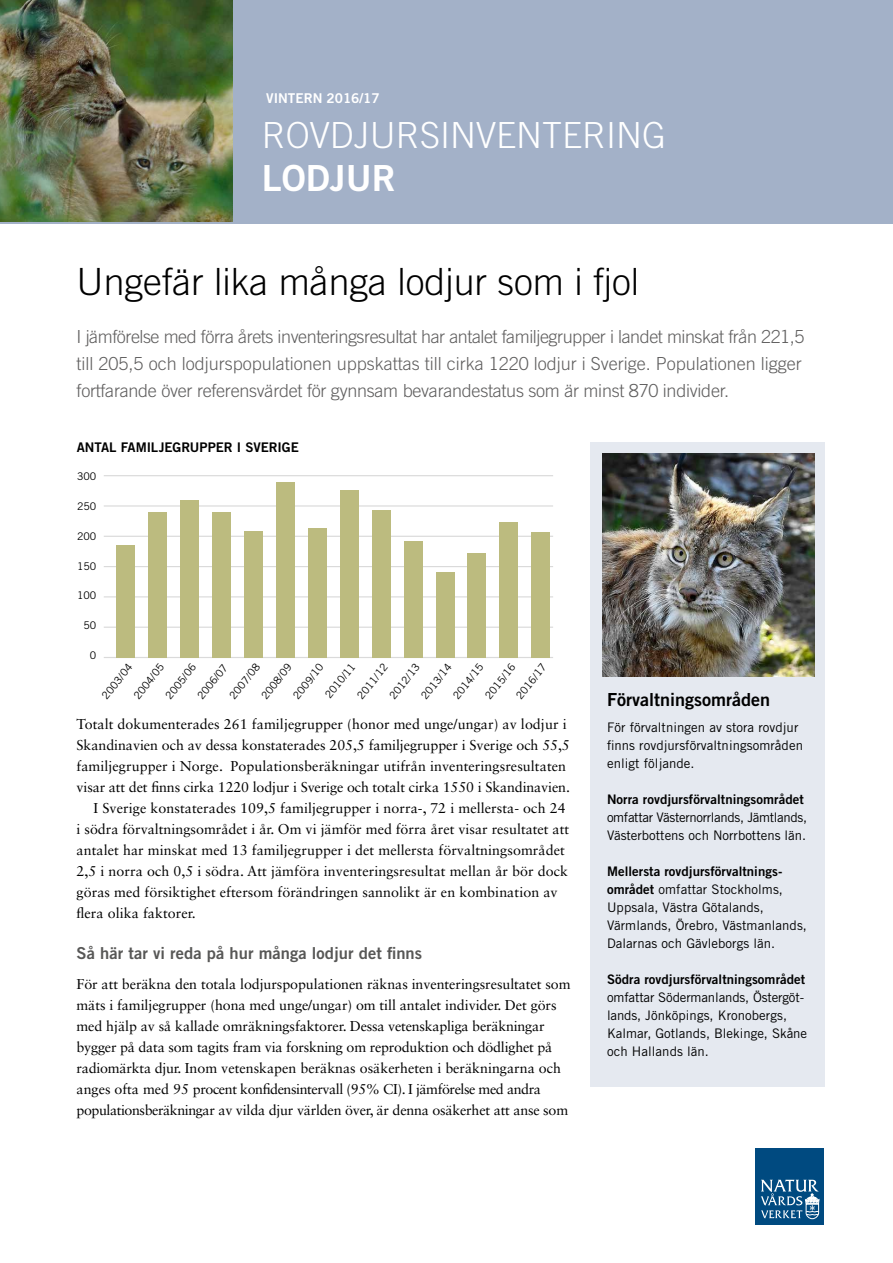
<style>
.page{position:relative;width:893px;height:1263px;background:#fff}
.page>*{position:absolute;margin:0;border:0;box-sizing:border-box;transform-origin:0 0}
.t1{font:300 37.5px "Trade Gothic LT Std";color:#000}
.t2{font:300 36px "Trade Gothic LT Std";color:#fff}
.t3{font:36px "Trade Gothic LT Std Bd 2";color:#fff}
.t4{font:300 18px/27px "Trade Gothic LT Std";letter-spacing:-.015em;color:#5f5e5e}
.t5{font:18px "Trade Gothic LT Std Bd 2";color:#000}
.t6{font:16.5px "Trade Gothic LT Std Bd 2";letter-spacing:.005em;color:#575756}
.t7{font:14.25px/21px "Sabon LT Std";color:#000}
.t8{font:13.5px "Trade Gothic LT Std Bd 2";color:#fff}
.t9{font:13.35px "Trade Gothic LT Std Bd 2";letter-spacing:-.005em;color:#000}
.t10{font:13.2px/18px "Trade Gothic LT Std";letter-spacing:.005em;color:#000}
.t11{font:13.2px "Trade Gothic LT Std Bd 2";letter-spacing:.005em;color:#000}
.t12{font:13.2px/18px "Trade Gothic LT Std";letter-spacing:-.025em;color:#000}
.t13{font:10.5px "Trade Gothic LT Std";color:#000}
.s1{font-family:"Trade Gothic LT Std Bd 2"}
</style>
<div class="page">
<div style="left:0;top:0;width:893px;height:223px;background:#a3b1c8"></div>
<img style="left:0;top:0;width:232px;height:222px">
<div style="left:756px;top:1148px;width:68px;height:77px;background:#004a80"></div>
<svg style="left:761px;top:1179px;width:59px;height:40px"></svg>
<hr style="left:104px;top:475px;width:449px;height:1px;background:#dadada">
<hr style="left:104px;top:505px;width:449px;height:2px;background:#dadada">
<hr style="left:104px;top:536px;width:449px;height:1px;background:#dadada">
<hr style="left:104px;top:566px;width:449px;height:1px;background:#dadada">
<hr style="left:104px;top:596px;width:449px;height:1px;background:#dadada">
<hr style="left:104px;top:627px;width:449px;height:1px;background:#dadada">
<hr style="left:104px;top:657px;width:449px;height:1px;background:#dadada">
<div style="left:116px;top:604px;width:19px;height:53px;background:#bcbb7f"></div>
<div style="left:116px;top:546px;width:19px;height:64px;background:#bcbb7f"></div>
<div style="left:148px;top:588px;width:19px;height:69px;background:#bcbb7f"></div>
<div style="left:148px;top:512px;width:19px;height:80px;background:#bcbb7f"></div>
<div style="left:180px;top:592px;width:19px;height:65px;background:#bcbb7f"></div>
<div style="left:180px;top:500px;width:19px;height:97px;background:#bcbb7f"></div>
<div style="left:212px;top:598px;width:19px;height:59px;background:#bcbb7f"></div>
<div style="left:212px;top:512px;width:19px;height:92px;background:#bcbb7f"></div>
<div style="left:244px;top:575px;width:18px;height:82px;background:#bcbb7f"></div>
<div style="left:244px;top:531px;width:18px;height:51px;background:#bcbb7f"></div>
<div style="left:276px;top:567px;width:18px;height:90px;background:#bcbb7f"></div>
<div style="left:276px;top:482px;width:18px;height:91px;background:#bcbb7f"></div>
<div style="left:308px;top:591px;width:18px;height:66px;background:#bcbb7f"></div>
<div style="left:308px;top:528px;width:18px;height:63px;background:#bcbb7f"></div>
<div style="left:340px;top:573px;width:18px;height:84px;background:#bcbb7f"></div>
<div style="left:340px;top:490px;width:18px;height:88px;background:#bcbb7f"></div>
<div style="left:372px;top:575px;width:18px;height:82px;background:#bcbb7f"></div>
<div style="left:372px;top:511px;width:18px;height:69px;background:#bcbb7f"></div>
<div style="left:404px;top:608px;width:18px;height:49px;background:#bcbb7f"></div>
<div style="left:404px;top:542px;width:18px;height:74px;background:#bcbb7f"></div>
<div style="left:500px;top:575px;width:18px;height:82px;background:#bcbb7f"></div>
<div style="left:500px;top:522px;width:18px;height:58px;background:#bcbb7f"></div>
<div style="left:436px;top:608px;width:18px;height:49px;background:#bcbb7f"></div>
<div style="left:436px;top:573px;width:18px;height:43px;background:#bcbb7f"></div>
<div style="left:468px;top:608px;width:18px;height:49px;background:#bcbb7f"></div>
<div style="left:468px;top:553px;width:18px;height:63px;background:#bcbb7f"></div>
<div style="left:532px;top:575px;width:18px;height:82px;background:#bcbb7f"></div>
<div style="left:532px;top:533px;width:18px;height:47px;background:#bcbb7f"></div>
<div style="left:590px;top:442px;width:235px;height:644px;background:#e5e9f0"></div>
<img style="left:603px;top:453px;width:211px;height:223px">
<p class="t8" style="left:266px;top:90px;width:115px">VINTERN 2016/17</p>
<h2 class="t2" style="left:262px;top:114px;width:406px">ROVDJURSINVENTERING</h2>
<h2 class="t3" style="left:262px;top:156px;width:136px">LODJUR</h2>
<h1 class="t1" style="left:77px;top:260px;width:564px">Ungefär lika många lodjur som i fjol</h1>
<p class="t4" style="left:77px;top:323px;width:729px">I jämförelse med förra årets inventeringsresultat har antalet familjegrupper i landet minskat från 221,5 till 205,5 och lodjurspopulationen uppskattas till cirka 1220 lodjur i Sverige. Populationen ligger fortfarande över referensvärdet för gynnsam bevarandestatus som är minst 870 individer.</p>
<p class="t9" style="left:77px;top:439px;width:224px">ANTAL FAMILJEGRUPPER I SVERIGE</p>
<p class="t13" style="left:77px;top:469px;width:21px">300</p>
<p class="t13" style="left:77px;top:499px;width:21px">250</p>
<p class="t13" style="left:77px;top:529px;width:21px">200</p>
<p class="t13" style="left:77px;top:559px;width:21px">150</p>
<p class="t13" style="left:77px;top:589px;width:21px">100</p>
<p class="t13" style="left:83px;top:619px;width:14px">50</p>
<p class="t13" style="left:90px;top:649px;width:8px">0</p>
<p class="t13" style="left:99px;top:693px;width:43px;rotate:-51deg">2003/04</p>
<p class="t13" style="left:131px;top:693px;width:43px;rotate:-51deg">2004/05</p>
<p class="t13" style="left:163px;top:693px;width:43px;rotate:-51deg">2005/06</p>
<p class="t13" style="left:195px;top:694px;width:43px;rotate:-51deg">2006/07</p>
<p class="t13" style="left:227px;top:693px;width:43px;rotate:-51deg">2007/08</p>
<p class="t13" style="left:258px;top:693px;width:43px;rotate:-51deg">2008/09</p>
<p class="t13" style="left:290px;top:693px;width:43px;rotate:-51deg">2009/10</p>
<p class="t13" style="left:322px;top:692px;width:43px;rotate:-51deg">2010/11</p>
<p class="t13" style="left:354px;top:693px;width:43px;rotate:-51deg">2011/12</p>
<p class="t13" style="left:386px;top:693px;width:43px;rotate:-51deg">2012/13</p>
<p class="t13" style="left:418px;top:693px;width:43px;rotate:-51deg">2013/14</p>
<p class="t13" style="left:450px;top:693px;width:43px;rotate:-51deg">2014/15</p>
<p class="t13" style="left:482px;top:693px;width:43px;rotate:-51deg">2015/16</p>
<p class="t13" style="left:513px;top:693px;width:43px;rotate:-51deg">2016/17</p>
<p class="t7" style="left:77px;top:714px;width:492px">Totalt dokumenterades 261 familjegrupper (honor med unge/ungar) av lodjur i</p>
<p class="t7" style="left:77px;top:735px;width:495px">Skandinavien och av dessa konstaterades 205,5 familjegrupper i Sverige och 55,5</p>
<p class="t7" style="left:77px;top:756px;width:491px">familjegrupper i Norge. Populationsberäkningar utifrån inventeringsresultaten</p>
<p class="t7" style="left:77px;top:777px;width:495px">visar att det finns cirka 1220 lodjur i Sverige och totalt cirka 1550 i Skandinavien.</p>
<p class="t7" style="left:94px;top:798px;width:474px">I Sverige konstaterades 109,5 familjegrupper i norra-, 72 i mellersta- och 24</p>
<p class="t7" style="left:77px;top:819px;width:494px">i södra förvaltningsområdet i år. Om vi jämför med förra året visar resultatet att</p>
<p class="t7" style="left:77px;top:840px;width:490px">antalet har minskat med 13 familjegrupper i det mellersta förvaltningsområdet</p>
<p class="t7" style="left:77px;top:861px;width:493px">2,5 i norra och 0,5 i södra. Att jämföra inventeringsresultat mellan år bör dock</p>
<p class="t7" style="left:77px;top:882px;width:483px">göras med försiktighet eftersom förändringen sannolikt är en kombination av</p>
<p class="t7" style="left:77px;top:903px;width:121px">flera olika faktorer.</p>
<p class="t6" style="left:77px;top:943px;width:347px">Så här tar vi reda på hur många lodjur det finns</p>
<p class="t7" style="left:77px;top:973px;width:496px">För att beräkna den totala lodjurspopulationen räknas inventeringsresultatet som mäts i familjegrupper (hona med unge/ungar) om till antalet individer. Det görs med hjälp av så kallade omräkningsfaktorer. Dessa vetenskapliga beräkningar bygger på data som tagits fram via forskning om reproduktion och dödlighet på radiomärkta djur. Inom vetenskapen beräknas osäkerheten i beräkningarna och anges ofta med 95 procent konfidensintervall (95% CI). I jämförelse med andra populationsberäkningar av vilda djur världen över, är denna osäkerhet att anse som</p>
<p class="t5" style="left:607px;top:688px;width:165px">Förvaltningsområden</p>
<p class="t10" style="left:607px;top:718px;width:198px">För förvaltningen av stora rovdjur finns rovdjursförvaltningsområden enligt följande.</p>
<p class="t11" style="left:607px;top:791px;width:198px">Norra rovdjursförvaltningsområdet</p>
<p class="t12" style="left:607px;top:808px;width:202px">omfattar Västernorrlands, Jämtlands,<br>Västerbottens och Norrbottens län.</p>
<p class="t11" style="left:607px;top:863px;width:177px">Mellersta rovdjursförvaltnings-</p>
<p class="t10" style="left:607px;top:880px;width:201px"><span class="s1">området</span> omfattar Stockholms,<br>Uppsala, Västra Götalands,<br>Värmlands, Örebro, Västmanlands,<br>Dalarnas och Gävleborgs län.</p>
<p class="t11" style="left:607px;top:971px;width:200px">Södra rovdjursförvaltningsområdet</p>
<p class="t10" style="left:607px;top:988px;width:202px">omfattar Södermanlands, Östergöt&shy;lands, Jönköpings, Kronobergs,<br>Kalmar, Gotlands, Blekinge, Skåne och Hallands län.</p>
</div>
